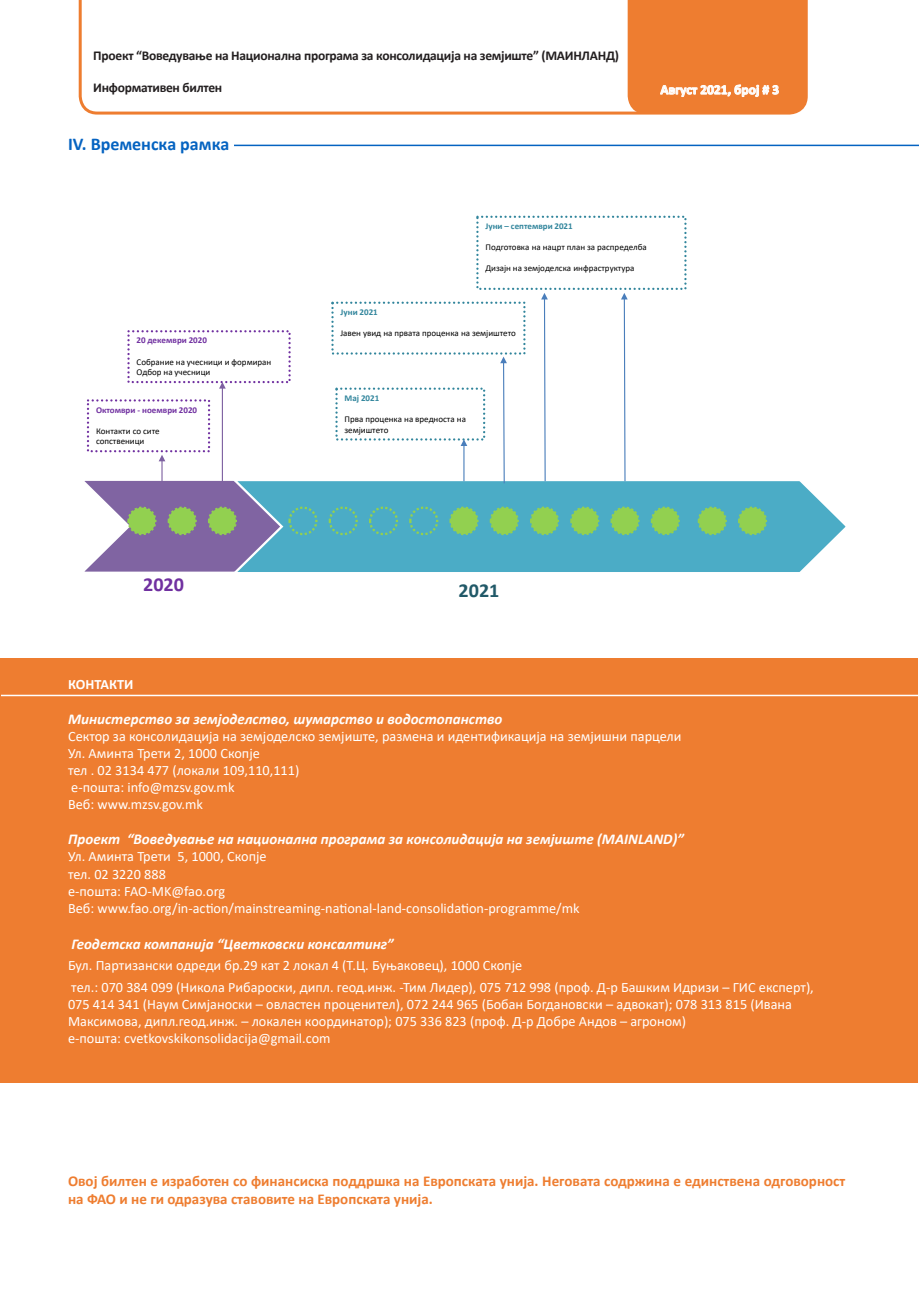
<style>
.page{position:relative;width:919px;height:1289px;background:#fff}
.page>*{position:absolute;margin:0;border:0;box-sizing:border-box;transform-origin:0 0}
.t1{font:700 19.8px "Calibri";color:#215968}
.t2{font:700 19.8px "Calibri";color:#7030a0}
.heading_1{font:700 18px "Calibri";color:#0563c1}
.t3{font:italic 700 15px "Calibri";color:#fff}
.t4{font:700 15px/18px "Calibri";color:#ee7d30}
.t5{font:14.25px/17.1px "Calibri";color:#fff}
.t6{font:700 14.25px "Calibri";color:#fff}
.t7{font:700 13.5px "Calibri";letter-spacing:-.02em;color:#231f20}
.t8{font:700 13.5px "Calibri";color:#fff}
.t9{font:8.85px/10.5px "Calibri";letter-spacing:-.005em;color:#000}
.t10{font:700 8.85px "Calibri";color:#7030a0}
.t11{font:700 8.85px "Calibri";color:#31859c}
</style>
<div class="page">
<svg style="left:79px;top:0;width:728px;height:115px"></svg>
<div style="left:627px;top:0;width:179px;height:114px;background:#ee7d30"></div>
<div style="left:1px;top:657px;width:917px;height:425px;background:#ee7d30"></div>
<hr style="left:234px;top:145px;width:684px;height:1px;background:#0563c1">
<hr style="left:1px;top:694px;width:917px;height:2px;background:#fff">
<svg style="left:303px;top:477px;width:543px;height:95px"></svg>
<div style="left:87px;top:399px;width:123px;height:53px;border:2px dashed #7030a0"></div>
<div style="left:127px;top:330px;width:164px;height:53px;border:2px dashed #7030a0"></div>
<div style="left:450px;top:507px;width:27px;height:27px;background:#92d050;border-radius:50%"></div>
<div style="left:449px;top:506px;width:29px;height:29px;border:2px dashed #92d050;border-radius:50%"></div>
<div style="left:651px;top:507px;width:27px;height:27px;background:#92d050;border-radius:50%"></div>
<div style="left:650px;top:506px;width:29px;height:29px;border:2px dashed #92d050;border-radius:50%"></div>
<div style="left:409px;top:506px;width:29px;height:29px;border:2px dashed #92d050;border-radius:50%"></div>
<div style="left:739px;top:507px;width:26px;height:27px;background:#92d050;border-radius:50%"></div>
<div style="left:738px;top:506px;width:29px;height:29px;border:2px dashed #92d050;border-radius:50%"></div>
<div style="left:611px;top:507px;width:27px;height:27px;background:#92d050;border-radius:50%"></div>
<div style="left:610px;top:506px;width:29px;height:29px;border:2px dashed #92d050;border-radius:50%"></div>
<div style="left:476px;top:216px;width:210px;height:74px;border:2px dashed #31859c"></div>
<svg style="left:84px;top:455px;width:219px;height:117px"></svg>
<hr style="left:222px;top:387px;width:1px;height:94px;background:#7d60a0">
<svg style="left:219px;top:382px;width:7px;height:6px"></svg>
<div style="left:288px;top:506px;width:29px;height:29px;border:2px dashed #92d050;border-radius:50%"></div>
<div style="left:328px;top:506px;width:30px;height:29px;border:2px dashed #92d050;border-radius:50%"></div>
<div style="left:369px;top:506px;width:29px;height:29px;border:2px dashed #92d050;border-radius:50%"></div>
<div style="left:491px;top:507px;width:26px;height:27px;background:#92d050;border-radius:50%"></div>
<div style="left:489px;top:506px;width:30px;height:29px;border:2px dashed #92d050;border-radius:50%"></div>
<div style="left:531px;top:507px;width:27px;height:27px;background:#92d050;border-radius:50%"></div>
<div style="left:530px;top:506px;width:29px;height:29px;border:2px dashed #92d050;border-radius:50%"></div>
<div style="left:571px;top:507px;width:27px;height:27px;background:#92d050;border-radius:50%"></div>
<div style="left:570px;top:506px;width:29px;height:29px;border:2px dashed #92d050;border-radius:50%"></div>
<div style="left:698px;top:507px;width:27px;height:27px;background:#92d050;border-radius:50%"></div>
<div style="left:697px;top:506px;width:29px;height:29px;border:2px dashed #92d050;border-radius:50%"></div>
<hr style="left:463px;top:445px;width:1px;height:36px;background:#4a7ebb">
<svg style="left:460px;top:439px;width:7px;height:7px"></svg>
<svg style="left:500px;top:356px;width:7px;height:128px"></svg>
<svg style="left:541px;top:293px;width:7px;height:189px"></svg>
<svg style="left:621px;top:293px;width:6px;height:189px"></svg>
<p class="t7" style="left:93px;top:46px;width:527px">Проект “Воведување на Национална програма за консолидација на земјиште” (МАИНЛАНД)</p>
<p class="t7" style="left:93px;top:78px;width:130px">Информативен билтен</p>
<p class="t8" style="left:660px;top:80px;width:120px">Август 2021, број # 3</p>
<p class="heading_1" style="left:68px;top:131px;width:163px">IV. Временска рамка</p>
<p class="t10" style="left:136px;top:334px;width:72px">20 декември 2020</p>
<p class="t9" style="left:136px;top:356px;width:136px">Собрание на учесници и формиран<br>Одбор на учесници</p>
<p class="t10" style="left:96px;top:403px;width:103px">Октомври - ноември 2020</p>
<p class="t9" style="left:96px;top:425px;width:65px">Контакти со сите сопственици</p>
<p class="t2" style="left:143px;top:570px;width:42px">2020</p>
<p class="t11" style="left:485px;top:220px;width:89px">Јуни – септeмври 2021</p>
<p class="t9" style="left:485px;top:241px;width:163px">Подготовка на нацрт план за распределба</p>
<p class="t9" style="left:485px;top:263px;width:150px">Дизајн на земјоделска инфраструктура</p>
<p class="t11" style="left:340px;top:305px;width:39px">Јуни 2021</p>
<p class="t9" style="left:340px;top:327px;width:177px">Јавен увид на првата проценка на земјиштето</p>
<p class="t11" style="left:344px;top:391px;width:36px">Mај 2021</p>
<p class="t9" style="left:344px;top:413px;width:123px">Прва проценка на вредноста на земјиштето</p>
<p class="t1" style="left:458px;top:576px;width:42px">2021</p>
<p class="t6" style="left:68px;top:673px;width:67px">КОНТАКТИ</p>
<p class="t3" style="left:68px;top:708px;width:436px">Министерство за земјоделство, шумарство и водостопанство</p>
<p class="t5" style="left:68px;top:727px;width:615px">Сектор за консолидација на земјоделско земјиште, размена и идентификација на земјишни парцели</p>
<p class="t5" style="left:68px;top:744px;width:193px">Ул. Аминта Трети 2, 1000 Скопје</p>
<p class="t5" style="left:68px;top:761px;width:233px">тел . 02 3134 477 (локали 109,110,111)</p>
<p class="t5" style="left:71px;top:778px;width:165px">е-пошта: info@mzsv.gov.mk</p>
<p class="t5" style="left:68px;top:795px;width:136px">Веб: www.mzsv.gov.mk</p>
<p class="t3" style="left:68px;top:828px;width:617px">Проект “Воведување на нациoнална програма за консолидација на земјиште (MAINLAND)”</p>
<p class="t5" style="left:68px;top:847px;width:200px">Ул. Аминта Трети 5, 1000, Скопје</p>
<p class="t5" style="left:68px;top:865px;width:99px">тел. 02 3220 888</p>
<p class="t5" style="left:68px;top:882px;width:159px">е-пошта: FAO-MK@fao.org</p>
<p class="t5" style="left:68px;top:899px;width:513px">Веб: www.fao.org/in-action/mainstreaming-national-land-consolidation-programme/mk</p>
<p class="t3" style="left:71px;top:933px;width:324px">Геодетска компанија “Цветковски консалтинг”</p>
<p class="t5" style="left:68px;top:956px;width:455px">Бул. Партизански одреди бр.29 кат 2 локал 4 (Т.Ц. Буњаковец), 1000 Скопје</p>
<p class="t5" style="left:71px;top:977px;width:744px">тел.: 070 384 099 (Никола Рибароски, дипл. геод.инж. -Тим Лидер), 075 712 998 (проф. Д-р Башким Идризи – ГИС експерт),</p>
<p class="t5" style="left:68px;top:995px;width:725px">075 414 341 (Наум Симјаноски – овластен проценител), 072 244 965 (Бобан Богдановски – адвокат); 078 313 815 (Ивана<br>Максимова, дипл.геод.инж. – локален координатор); 075 336 823 (проф. Д-р Добре Андов – агроном)</p>
<p class="t5" style="left:68px;top:1029px;width:264px">e-пошта: cvetkovskikonsolidacija@gmail.com</p>
<p class="t4" style="left:68px;top:1171px;width:778px">Овој билтен е изработен со финансиска поддршка на Европската унија. Неговата содржина е единствена одговорност на ФАО и не ги одразува ставовите на Европската унија.</p>
</div>
